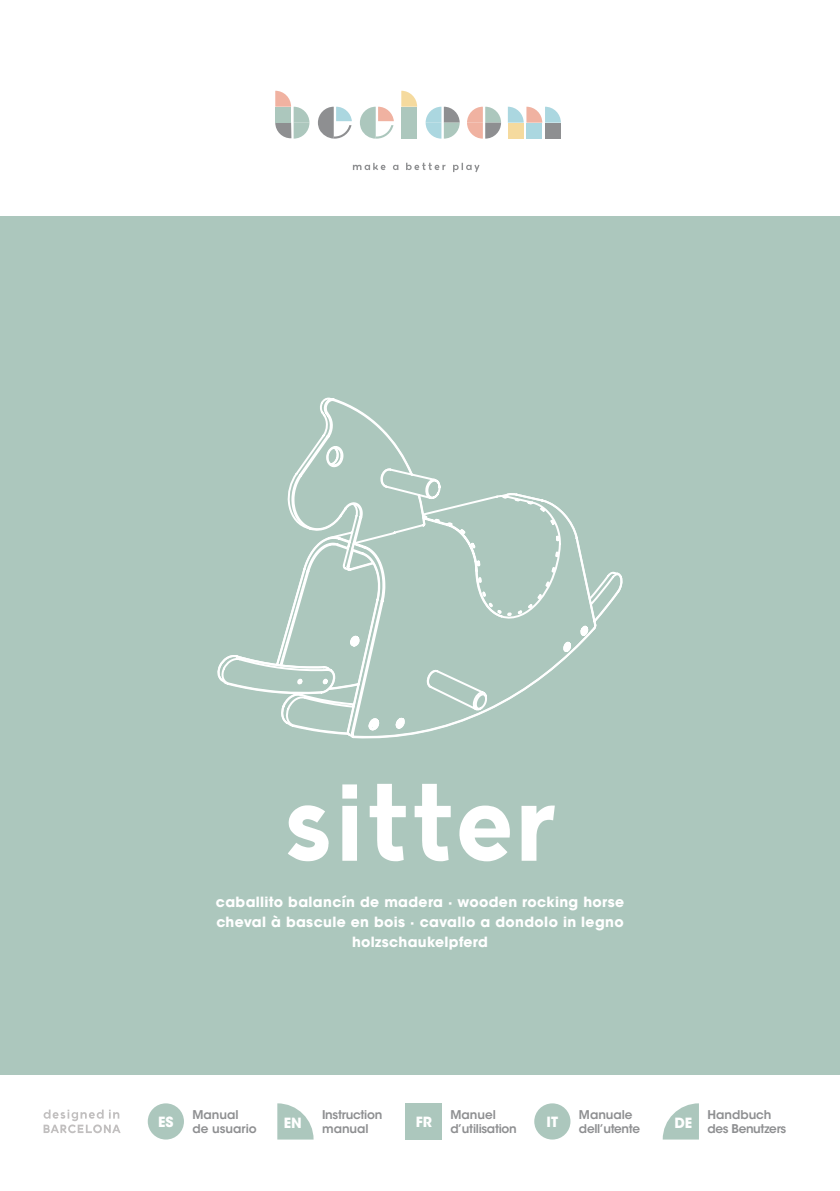
<style>
.page{position:relative;width:840px;height:1191px;background:#fff}
.page>*{position:absolute;margin:0;border:0;box-sizing:border-box;transform-origin:0 0}
.t1{font:700 102px "Kotori Rose";color:#fff}
.t2{font:700 14px/20px "ITC Avant Garde Std";letter-spacing:.025em;color:#fff;text-align:center}
.t3{font:600 12px/14px "ITC Avant Garde Std";letter-spacing:-.025em;color:#8e8f91}
.t4{font:600 12px/14px "ITC Avant Garde Std";color:#8e8f91}
</style>
<div class="page">
<div style="left:0;top:216px;width:839px;height:858px;background:#acc7bd"></div>
<svg style="left:44px;top:1109px;width:76px;height:24px"></svg>
<div style="left:148px;top:1103px;width:36px;height:36px;background:#acc7bd;border-radius:50%"></div>
<div style="left:534px;top:1103px;width:36px;height:36px;background:#acc7bd;border-radius:50%"></div>
<svg style="left:277px;top:1103px;width:36px;height:36px"></svg>
<div style="left:405px;top:1103px;width:37px;height:36px;background:#acc7bd"></div>
<svg style="left:662px;top:1103px;width:36px;height:36px"></svg>
<svg style="left:589px;top:571px;width:34px;height:65px"></svg>
<svg style="left:217px;top:397px;width:372px;height:342px"></svg>
<svg style="left:583px;top:629px;width:3px;height:4px"></svg>
<svg style="left:352px;top:163px;width:33px;height:7px"></svg>
<svg style="left:393px;top:165px;width:5px;height:5px"></svg>
<svg style="left:406px;top:163px;width:39px;height:7px"></svg>
<svg style="left:453px;top:163px;width:26px;height:9px"></svg>
<svg style="left:425px;top:107px;width:34px;height:32px"></svg>
<svg style="left:467px;top:107px;width:34px;height:32px"></svg>
<div style="left:507px;top:123px;width:16px;height:16px;background:#f5da9e"></div>
<div style="left:526px;top:123px;width:16px;height:16px;background:#abd7e0"></div>
<div style="left:544px;top:123px;width:16px;height:16px;background:#8e8f91"></div>
<svg style="left:507px;top:107px;width:53px;height:16px"></svg>
<svg style="left:275px;top:91px;width:34px;height:48px"></svg>
<div style="left:401px;top:123px;width:16px;height:16px;background:#acc7bd"></div>
<div style="left:401px;top:107px;width:16px;height:16px;background:#acc7bd"></div>
<svg style="left:401px;top:91px;width:16px;height:16px"></svg>
<svg style="left:318px;top:107px;width:34px;height:32px"></svg>
<svg style="left:360px;top:107px;width:34px;height:32px"></svg>
<h1 class="t1" style="left:281px;top:760px;width:278px">sitter</h1>
<p class="t2" style="left:216px;top:891px;width:409px">caballito balancín de madera · wooden rocking horse cheval à bascule en bois · cavallo a dondolo in legno holzschaukelpferd</p>
<p class="t2" style="left:158px;top:1111px;width:17px">ES</p>
<p class="t3" style="left:578px;top:1107px;width:62px">Manuale dell’utente</p>
<p class="t4" style="left:192px;top:1107px;width:66px">Manual de usuario</p>
<p class="t2" style="left:284px;top:1112px;width:20px">EN</p>
<p class="t3" style="left:450px;top:1107px;width:68px">Manuel d’utilisation</p>
<p class="t3" style="left:322px;top:1107px;width:62px">Instruction manual</p>
<p class="t2" style="left:415px;top:1111px;width:18px">FR</p>
<p class="t3" style="left:707px;top:1107px;width:80px">Handbuch des Benutzers</p>
<p class="t2" style="left:546px;top:1111px;width:13px">IT</p>
<p class="t2" style="left:674px;top:1112px;width:19px">DE</p>
</div>
